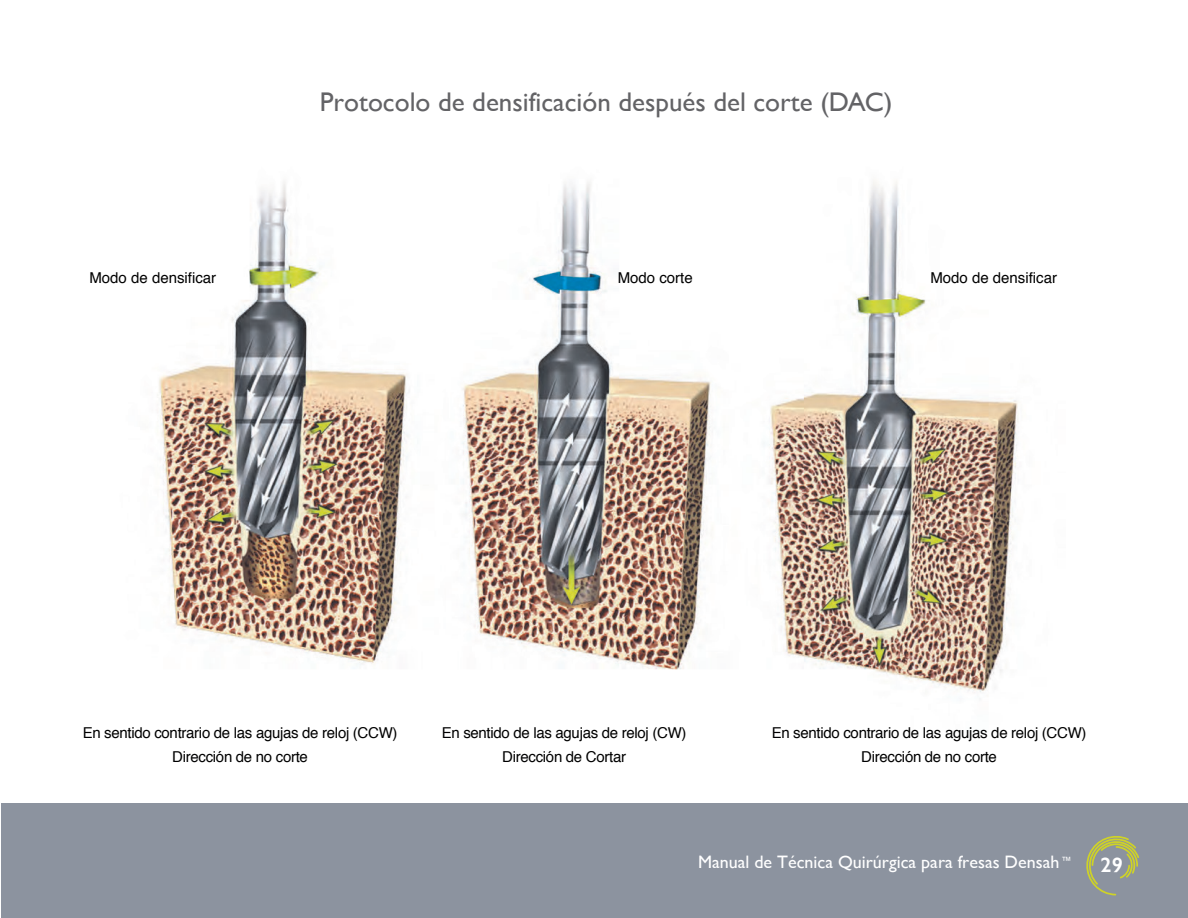
<style>
.page{position:relative;width:1188px;height:918px;background:#fff}
.page>*{position:absolute;margin:0;border:0;box-sizing:border-box;transform-origin:0 0}
.t1{font:27px "Gill Sans";color:#636366}
.t2{font:600 21px "Gill Sans";color:#fff}
.t3{font:18px "Gill Sans";color:#fff}
.t4{font:15px/24.6px "Helvetica";letter-spacing:-.02em;color:#000001;text-align:center}
.t5{font:15px "Helvetica";color:#000001}
.t6{font:10.5px "Gill Sans";color:#fff}
</style>
<div class="page">
<div style="left:2px;top:803px;width:1186px;height:115px;background:#8c939f"></div>
<svg style="left:1086px;top:836px;width:53px;height:60px"></svg>
<img style="left:157px;top:181px;width:862px;height:512px">
<h1 class="t1" style="left:320px;top:86px;width:574px">Protocolo de densificación después del corte (DAC)</h1>
<p class="t5" style="left:89px;top:266px;width:128px">Modo de densificar</p>
<p class="t5" style="left:618px;top:266px;width:77px">Modo corte</p>
<p class="t5" style="left:930px;top:266px;width:128px">Modo de densificar</p>
<p class="t4" style="left:83px;top:720px;width:316px">En sentido contrario de las agujas de reloj (CCW)<br>Dirección de no corte</p>
<p class="t4" style="left:772px;top:720px;width:316px">En sentido contrario de las agujas de reloj (CCW)<br>Dirección de no corte</p>
<p class="t4" style="left:442px;top:720px;width:246px">En sentido de las agujas de reloj (CW)<br>Dirección de Cortar</p>
<p class="t3" style="left:698px;top:852px;width:363px">Manual de Técnica Quirúrgica para fresas Densah</p>
<h2 class="t2" style="left:1101px;top:852px;width:24px">29</h2>
<p class="t6" style="left:1061px;top:854px;width:12px">™</p>
</div>
